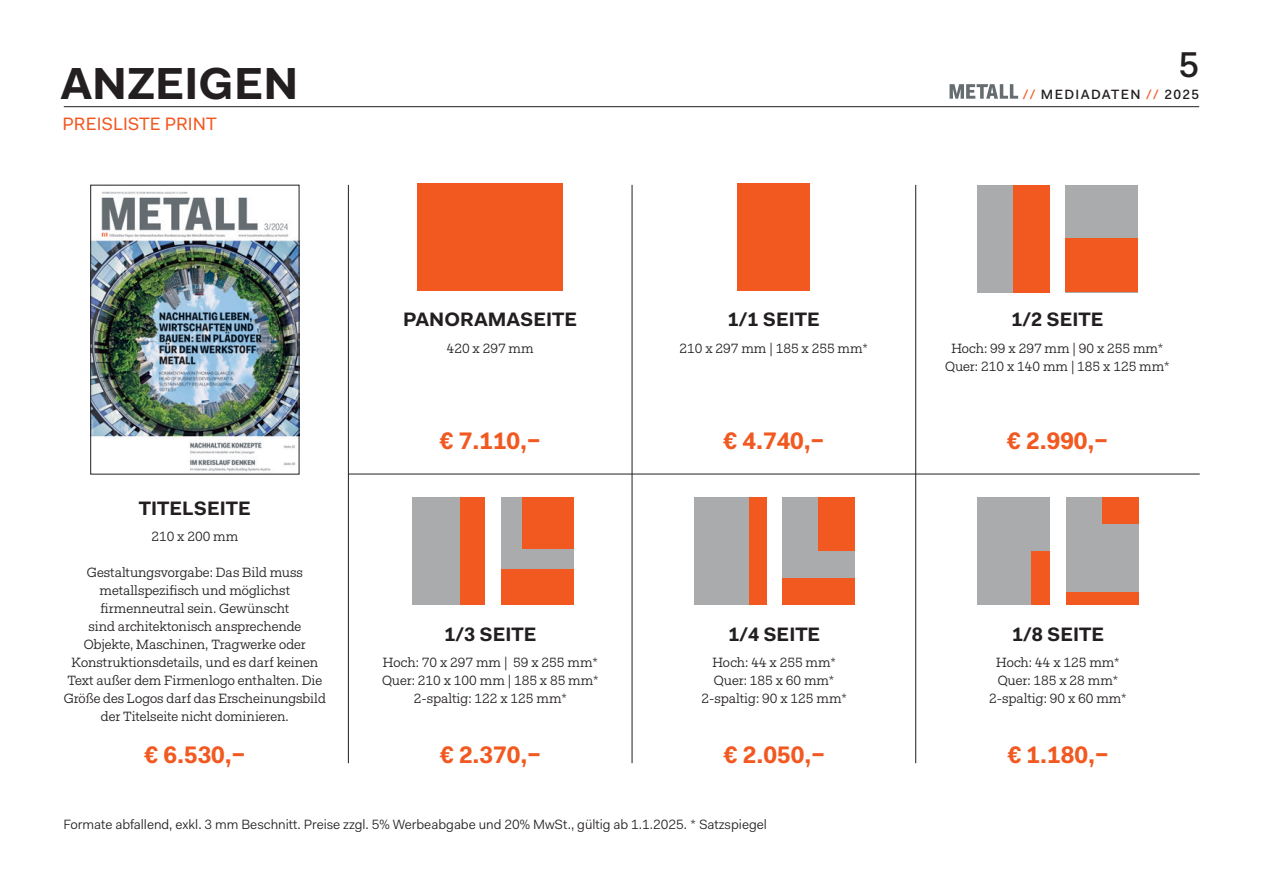
<style>
.page{position:relative;width:1263px;height:893px;background:#fff}
.page>*{position:absolute;margin:0;border:0;box-sizing:border-box;transform-origin:0 0}
._05_Kopfzeile_unterpunkt_inhalt{font:700 45px "Fakt Pro";color:#231f20}
.t1{font:500 36px "Fakt Pro";color:#231f20}
._03_TT_klein{font:700 24px "Fakt Pro";color:#f15921}
._03_TT_klein-2{font:700 19.5px "Fakt Pro";color:#231f20}
._05_Kopfzeile_blau_OHNE_Inhalt{font:18px "Fakt Pro";color:#f15921}
._01_GS{font:13.5px/18px "Fakt Slab Pro Blond";color:#231f20;text-align:center}
._02_BU{font:13.5px "Fakt Pro Blond";color:#231f20}
.t2{font:500 13.5px "Fakt Pro";letter-spacing:.1em;color:#231f20}
.s1{color:#f15921}
</style>
<div class="page">
<hr style="left:64px;top:106px;width:1135px;height:1px;background:#231f20">
<svg style="left:949px;top:84px;width:69px;height:15px"></svg>
<div style="left:490px;top:183px;width:73px;height:107px;background:#f15921"></div>
<div style="left:418px;top:183px;width:72px;height:107px;background:#f15921"></div>
<div style="left:737px;top:183px;width:73px;height:107px;background:#f15921"></div>
<div style="left:1065px;top:185px;width:73px;height:107px;background:#a9abac"></div>
<div style="left:501px;top:497px;width:73px;height:108px;background:#a9abac"></div>
<div style="left:782px;top:497px;width:73px;height:108px;background:#a9abac"></div>
<div style="left:977px;top:185px;width:72px;height:107px;background:#a9abac"></div>
<div style="left:412px;top:497px;width:73px;height:108px;background:#a9abac"></div>
<div style="left:694px;top:497px;width:72px;height:108px;background:#a9abac"></div>
<div style="left:1065px;top:239px;width:73px;height:53px;background:#f15921"></div>
<div style="left:501px;top:569px;width:73px;height:36px;background:#f15921"></div>
<div style="left:522px;top:497px;width:52px;height:51px;background:#f15921"></div>
<div style="left:782px;top:578px;width:73px;height:27px;background:#f15921"></div>
<div style="left:1013px;top:185px;width:36px;height:107px;background:#f15921"></div>
<div style="left:461px;top:497px;width:24px;height:108px;background:#f15921"></div>
<div style="left:749px;top:497px;width:17px;height:108px;background:#f15921"></div>
<div style="left:819px;top:497px;width:36px;height:54px;background:#f15921"></div>
<hr style="left:632px;top:185px;width:1px;height:578px;background:#231f20">
<hr style="left:348px;top:474px;width:852px;height:1px;background:#231f20">
<hr style="left:348px;top:185px;width:1px;height:578px;background:#231f20">
<hr style="left:915px;top:185px;width:1px;height:578px;background:#231f20">
<div style="left:977px;top:497px;width:73px;height:108px;background:#a9abac"></div>
<div style="left:1032px;top:551px;width:18px;height:54px;background:#f15921"></div>
<div style="left:1066px;top:497px;width:73px;height:108px;background:#a9abac"></div>
<div style="left:1102px;top:497px;width:37px;height:27px;background:#f15921"></div>
<div style="left:1066px;top:592px;width:73px;height:13px;background:#f15921"></div>
<img style="left:92px;top:191px;width:205px;height:281px">
<div style="left:90px;top:185px;width:209px;height:289px;border:1px solid #231f20"></div>
<p class="_05_Kopfzeile_unterpunkt_inhalt" style="left:60px;top:53px;width:239px">ANZEIGEN</p>
<p class="_05_Kopfzeile_blau_OHNE_Inhalt" style="left:63px;top:111px;width:156px">PREISLISTE PRINT</p>
<p class="_03_TT_klein-2" style="left:139px;top:495px;width:113px">TITELSEITE</p>
<p class="_01_GS" style="left:151px;top:527px;width:88px">210 x 200 mm</p>
<p class="_01_GS" style="left:64px;top:563px;width:264px">Gestaltungsvorgabe: Das Bild muss metallspezifisch und möglichst firmenneutral sein. Gewünscht<br>sind architektonisch ansprechende Objekte, Maschinen, Tragwerke oder Konstruktionsdetails, und es darf keinen Text außer dem Firmenlogo enthalten. Die Größe des Logos darf das Erscheinungsbild der Titelseite nicht dominieren.</p>
<p class="_03_TT_klein" style="left:144px;top:739px;width:102px">€ 6.530,–</p>
<p class="_03_TT_klein-2" style="left:403px;top:306px;width:176px">PANORAMASEITE</p>
<p class="_01_GS" style="left:447px;top:339px;width:88px">420 x 297 mm</p>
<p class="_03_TT_klein" style="left:440px;top:424px;width:102px">€ 7.110,–</p>
<p class="_03_TT_klein-2" style="left:444px;top:621px;width:93px">1/3 SEITE</p>
<p class="_01_GS" style="left:383px;top:653px;width:217px">Hoch: 70 x 297 mm | 59 x 255 mm*</p>
<p class="_01_GS" style="left:382px;top:671px;width:218px">Quer: 210 x 100 mm | 185 x 85 mm*</p>
<p class="_01_GS" style="left:414px;top:689px;width:155px">2-spaltig: 122 x 125 mm*</p>
<p class="_03_TT_klein" style="left:440px;top:739px;width:102px">€ 2.370,–</p>
<p class="_03_TT_klein-2" style="left:728px;top:306px;width:93px">1/1 SEITE</p>
<p class="_01_GS" style="left:679px;top:339px;width:190px">210 x 297 mm | 185 x 255 mm*</p>
<p class="_03_TT_klein" style="left:723px;top:424px;width:102px">€ 4.740,–</p>
<p class="_03_TT_klein-2" style="left:728px;top:621px;width:93px">1/4 SEITE</p>
<p class="_01_GS" style="left:712px;top:653px;width:125px">Hoch: 44 x 255 mm*</p>
<p class="_01_GS" style="left:714px;top:671px;width:122px">Quer: 185 x 60 mm*</p>
<p class="_01_GS" style="left:702px;top:689px;width:147px">2-spaltig: 90 x 125 mm*</p>
<p class="_03_TT_klein" style="left:724px;top:739px;width:102px">€ 2.050,–</p>
<p class="_02_BU" style="left:63px;top:815px;width:705px">Formate abfallend, exkl. 3 mm Beschnitt. Preise zzgl. 5% Werbeabgabe und 20% MwSt., gültig ab 1.1.2025. * Satzspiegel</p>
<h2 class="t1" style="left:1179px;top:41px;width:22px">5</h2>
<p class="t2" style="left:1023px;top:85px;width:178px"><span class="s1">//</span> MEDIADATEN <span class="s1">//</span> 2025</p>
<p class="_03_TT_klein-2" style="left:1011px;top:306px;width:93px">1/2 SEITE</p>
<p class="_01_GS" style="left:951px;top:339px;width:214px">Hoch: 99 x 297 mm | 90 x 255 mm*</p>
<p class="_01_GS" style="left:945px;top:357px;width:226px">Quer: 210 x 140 mm | 185 x 125 mm*</p>
<p class="_03_TT_klein" style="left:1007px;top:424px;width:102px">€ 2.990,–</p>
<p class="_03_TT_klein-2" style="left:1012px;top:621px;width:93px">1/8 SEITE</p>
<p class="_01_GS" style="left:996px;top:653px;width:125px">Hoch: 44 x 125 mm*</p>
<p class="_01_GS" style="left:998px;top:671px;width:122px">Quer: 185 x 28 mm*</p>
<p class="_01_GS" style="left:989px;top:689px;width:139px">2-spaltig: 90 x 60 mm*</p>
<p class="_03_TT_klein" style="left:1008px;top:739px;width:102px">€ 1.180,–</p>
</div>
